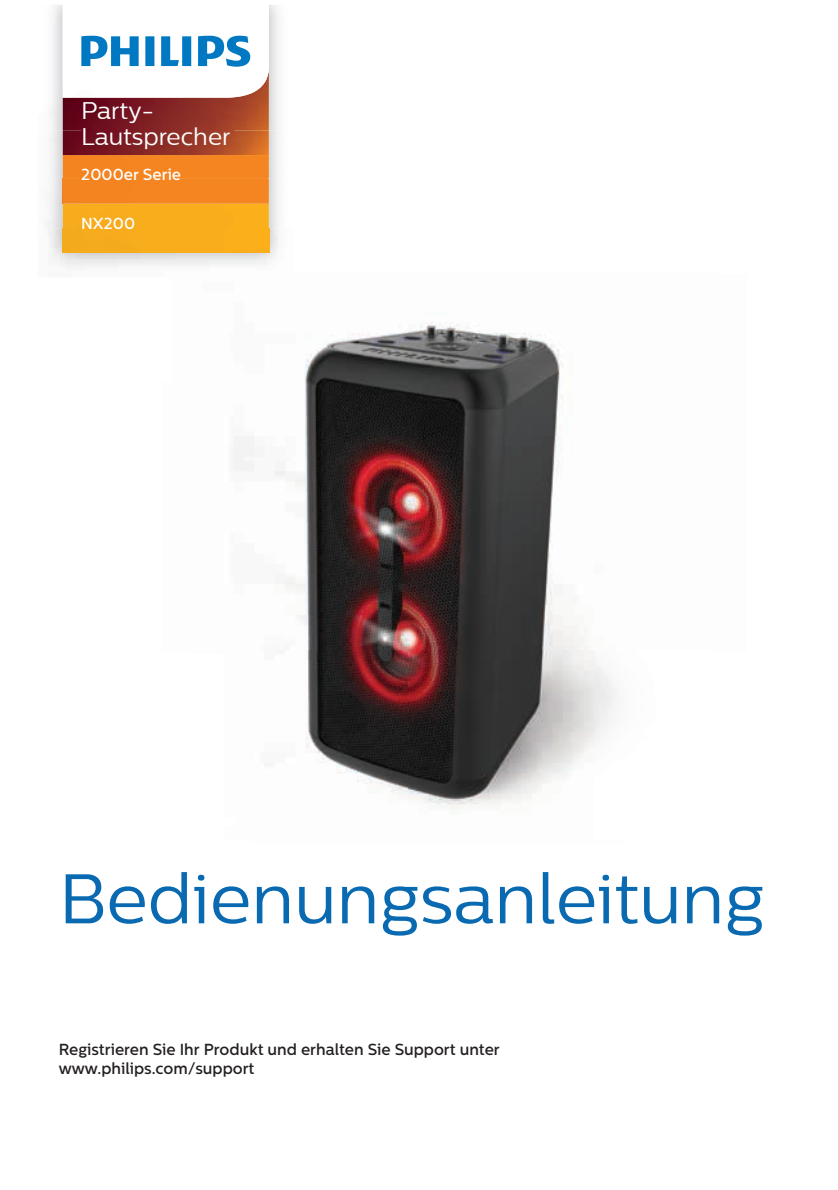
<style>
.page{position:relative;width:838px;height:1190px;background:#fff}
.page>*{position:absolute;margin:0;border:0;box-sizing:border-box;transform-origin:0 0}
.t1{font:70px "Centrale Sans";color:#096ab1}
.t2{font:25.2px "Centrale Sans";letter-spacing:-.035em;color:#fff}
.t3{font:24px/26px "Centrale Sans";color:#fff}
.t4{font:17.4px "Centrale Sans";color:#fff}
.t5{font:500 16px "Centrale Sans";color:#231f20}
.t6{font:500 16px "Centrale Sans";color:#fff}
</style>
<div class="page">
<img style="left:51px;top:5px;width:228px;height:125px">
<svg style="left:63px;top:5px;width:206px;height:77px"></svg>
<img style="left:63px;top:82px;width:206px;height:48px">
<img style="left:63px;top:82px;width:202px;height:16px">
<img style="left:46px;top:130px;width:233px;height:139px">
<img style="left:63px;top:130px;width:206px;height:49px">
<img style="left:46px;top:179px;width:233px;height:1px">
<img style="left:63px;top:179px;width:206px;height:74px">
<img style="left:81px;top:114px;width:152px;height:24px">
<img style="left:81px;top:172px;width:94px;height:12px">
<img style="left:81px;top:179px;width:94px;height:1px">
<img style="left:82px;top:220px;width:53px;height:13px">
<img style="left:233px;top:322px;width:354px;height:328px">
<img style="left:306px;top:650px;width:312px;height:160px">
<p class="t3" style="left:81px;top:97px;width:151px">Party-<br>Lautsprecher</p>
<p class="t2" style="left:79px;top:109px;width:151px">Partyspeaker</p>
<p class="t4" style="left:80px;top:168px;width:89px">1000series</p>
<p class="t4" style="left:80px;top:217px;width:49px">NX100</p>
<p class="t6" style="left:81px;top:166px;width:101px">2000er Serie</p>
<p class="t6" style="left:81px;top:214px;width:56px">NX200</p>
<p class="t1" style="left:59px;top:858px;width:707px">Bedienungsanleitung</p>
<p class="t5" style="left:59px;top:1040px;width:443px">Registrieren Sie Ihr Produkt und erhalten Sie Support unter</p>
<p class="t5" style="left:59px;top:1059px;width:197px">www.philips.com/support</p>
</div>
